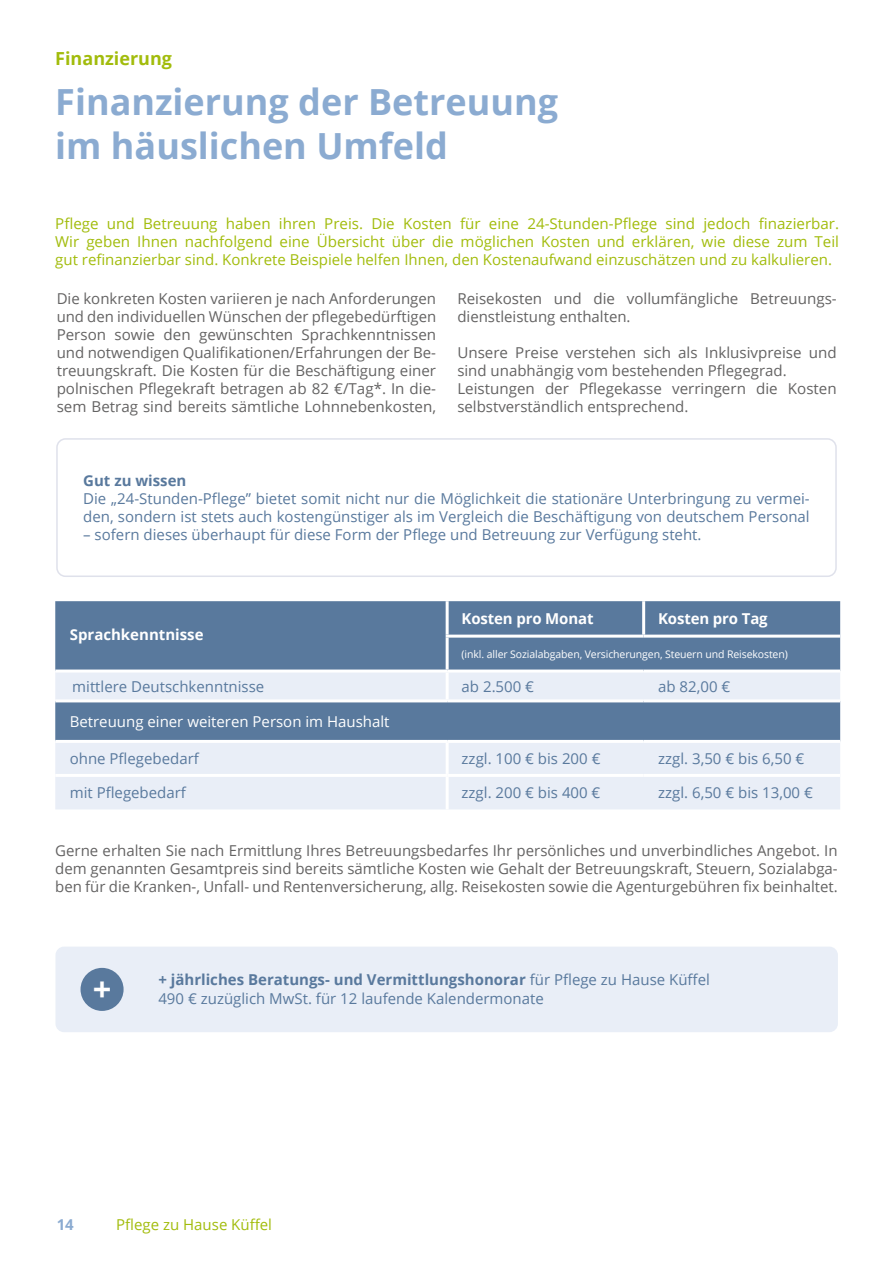
<style>
.page{position:relative;width:893px;height:1263px;background:#fff}
.page>*{position:absolute;margin:0;border:0;box-sizing:border-box;transform-origin:0 0}
.t1{font:700 36px/43.2px "Open Sans";color:#8babd1}
.t2{font:700 32.7px "Open Sans";color:#fff}
.t3{font:700 18px "Open Sans";color:#a2bc0c}
.t4{font:15px/18px "Open Sans";color:#646363;text-align:justify}
.t5{font:15px/18px "Open Sans";color:#59799d}
.t6{font:15px/18px "Open Sans";color:#a2bc0c;text-align:justify}
.t7{font:700 15px "Open Sans";color:#59799d}
.t8{font:700 15px "Open Sans";letter-spacing:-.01em;color:#fff}
.t9{font:15px "Open Sans";color:#fff}
.t10{font:700 15px "Open Sans";color:#8babd1}
.t11{font:10.5px "Open Sans";letter-spacing:-.01em;color:#fff}
.s1{font-weight:400}
</style>
<div class="page">
<div style="left:56px;top:438px;width:781px;height:139px;border:2px solid #dfe1eb;border-radius:9px"></div>
<div style="left:55px;top:946px;width:783px;height:86px;background:#e9eef7;border-radius:9px"></div>
<div style="left:81px;top:968px;width:43px;height:43px;background:#59799d;border-radius:50%"></div>
<div style="left:55px;top:601px;width:785px;height:68px;background:#59799d"></div>
<svg style="left:55px;top:672px;width:785px;height:137px;background:#becbdc"></svg>
<hr style="left:446px;top:638px;width:3px;height:31px;background:#fff">
<hr style="left:446px;top:672px;width:3px;height:27px;background:#fff">
<hr style="left:55px;top:740px;width:392px;height:3px;background:#fff">
<hr style="left:447px;top:740px;width:197px;height:3px;background:#fff">
<hr style="left:446px;top:743px;width:3px;height:31px;background:#fff">
<hr style="left:644px;top:740px;width:196px;height:3px;background:#fff">
<hr style="left:55px;top:774px;width:392px;height:3px;background:#fff">
<hr style="left:447px;top:774px;width:197px;height:3px;background:#fff">
<hr style="left:446px;top:777px;width:3px;height:32px;background:#fff">
<hr style="left:644px;top:774px;width:196px;height:3px;background:#fff">
<hr style="left:55px;top:699px;width:392px;height:3px;background:#fff">
<hr style="left:447px;top:699px;width:197px;height:3px;background:#fff">
<hr style="left:644px;top:699px;width:196px;height:3px;background:#fff">
<hr style="left:446px;top:601px;width:3px;height:34px;background:#fff">
<hr style="left:642px;top:601px;width:3px;height:34px;background:#fff">
<hr style="left:446px;top:635px;width:198px;height:3px;background:#fff">
<hr style="left:644px;top:635px;width:196px;height:3px;background:#fff">
<p class="t3" style="left:55px;top:46px;width:118px">Finanzierung</p>
<h1 class="t1" style="left:55px;top:80px;width:504px">Finanzierung der Betreuung im häuslichen Umfeld</h1>
<p class="t6" style="left:55px;top:215px;width:785px">Pflege und Betreuung haben ihren Preis. Die Kosten für eine 24-Stunden-Pflege sind jedoch finazierbar.<br>Wir geben Ihnen nachfolgend eine Übersicht über die möglichen Kosten und erklären, wie diese zum Teil gut refinanzierbar sind. Konkrete Beispiele helfen Ihnen, den Kostenaufwand einzuschätzen und zu kalkulieren.</p>
<p class="t4" style="left:57px;top:289px;width:381px">Die konkreten Kosten variieren je nach Anforderungen und den individuellen Wünschen der pflegebedürftigen Person sowie den gewünschten Sprachkenntnissen und notwendigen Qualifikationen/Erfahrungen der Be&shy;treuungskraft. Die Kosten für die Beschäftigung einer polnischen Pflegekraft betragen ab 82 €/Tag*. In die&shy;sem Betrag sind bereits sämtliche Lohnnebenkosten,</p>
<p class="t4" style="left:457px;top:289px;width:381px">Reisekosten und die vollumfängliche Betreuungs&shy;dienstleistung enthalten.</p>
<p class="t4" style="left:457px;top:343px;width:381px;text-align:left">Unsere Preise verstehen sich als Inklusivpreise und sind unabhängig vom bestehenden Pflegegrad.<br>Leistungen der Pflegekasse verringern die Kosten selbstverständlich entsprechend.</p>
<p class="t7" style="left:83px;top:470px;width:105px">Gut zu wissen</p>
<p class="t5" style="left:83px;top:489px;width:728px">Die „24-Stunden-Pflege” bietet somit nicht nur die Möglichkeit die stationäre Unterbringung zu vermei&shy;den, sondern ist stets auch kostengünstiger als im Vergleich die Beschäftigung von deutschem Personal</p>
<p class="t5" style="left:83px;top:525px;width:620px">– sofern dieses überhaupt für diese Form der Pflege und Betreuung zur Verfügung steht.</p>
<p class="t8" style="left:70px;top:623px;width:135px">Sprachkenntnisse</p>
<p class="t8" style="left:462px;top:608px;width:133px">Kosten pro Monat</p>
<p class="t8" style="left:658px;top:608px;width:111px">Kosten pro Tag</p>
<p class="t11" style="left:462px;top:647px;width:328px">(inkl. aller Sozialabgaben, Versicherungen, Steuern und Reisekosten)</p>
<p class="t5" style="left:72px;top:677px;width:194px">mittlere Deutschkenntnisse</p>
<p class="t5" style="left:462px;top:677px;width:74px">ab 2.500 €</p>
<p class="t5" style="left:658px;top:677px;width:74px">ab 82,00 €</p>
<p class="t9" style="left:70px;top:711px;width:321px">Betreuung einer weiteren Person im Haushalt</p>
<p class="t5" style="left:70px;top:749px;width:131px">ohne Pflegebedarf</p>
<p class="t5" style="left:462px;top:749px;width:140px">zzgl. 100 € bis 200 €</p>
<p class="t5" style="left:658px;top:749px;width:148px">zzgl. 3,50 € bis 6,50 €</p>
<p class="t5" style="left:70px;top:783px;width:118px">mit Pflegebedarf</p>
<p class="t5" style="left:462px;top:783px;width:140px">zzgl. 200 € bis 400 €</p>
<p class="t5" style="left:658px;top:783px;width:156px">zzgl. 6,50 € bis 13,00 €</p>
<p class="t4" style="left:55px;top:841px;width:784px">Gerne erhalten Sie nach Ermittlung Ihres Betreuungsbedarfes Ihr persönliches und unverbindliches Angebot. In dem genannten Gesamtpreis sind bereits sämtliche Kosten wie Gehalt der Betreuungskraft, Steuern, Sozialabga&shy;ben für die Kranken-, Unfall- und Rentenversicherung, allg. Reisekosten sowie die Agenturgebühren fix beinhaltet.</p>
<h2 class="t2" style="left:93px;top:966px;width:20px">+</h2>
<p class="t7" style="left:158px;top:969px;width:553px">+ jährliches Beratungs- und Vermittlungshonorar <span class="s1">für Pflege zu Hause Küffel</span></p>
<p class="t5" style="left:158px;top:989px;width:387px">490 € zuzüglich MwSt. für 12 laufende Kalendermonate</p>
<p class="t10" style="left:57px;top:1214px;width:19px">14</p>
<p class="t6" style="left:116px;top:1215px;width:157px">Pflege zu Hause Küffel</p>
</div>
